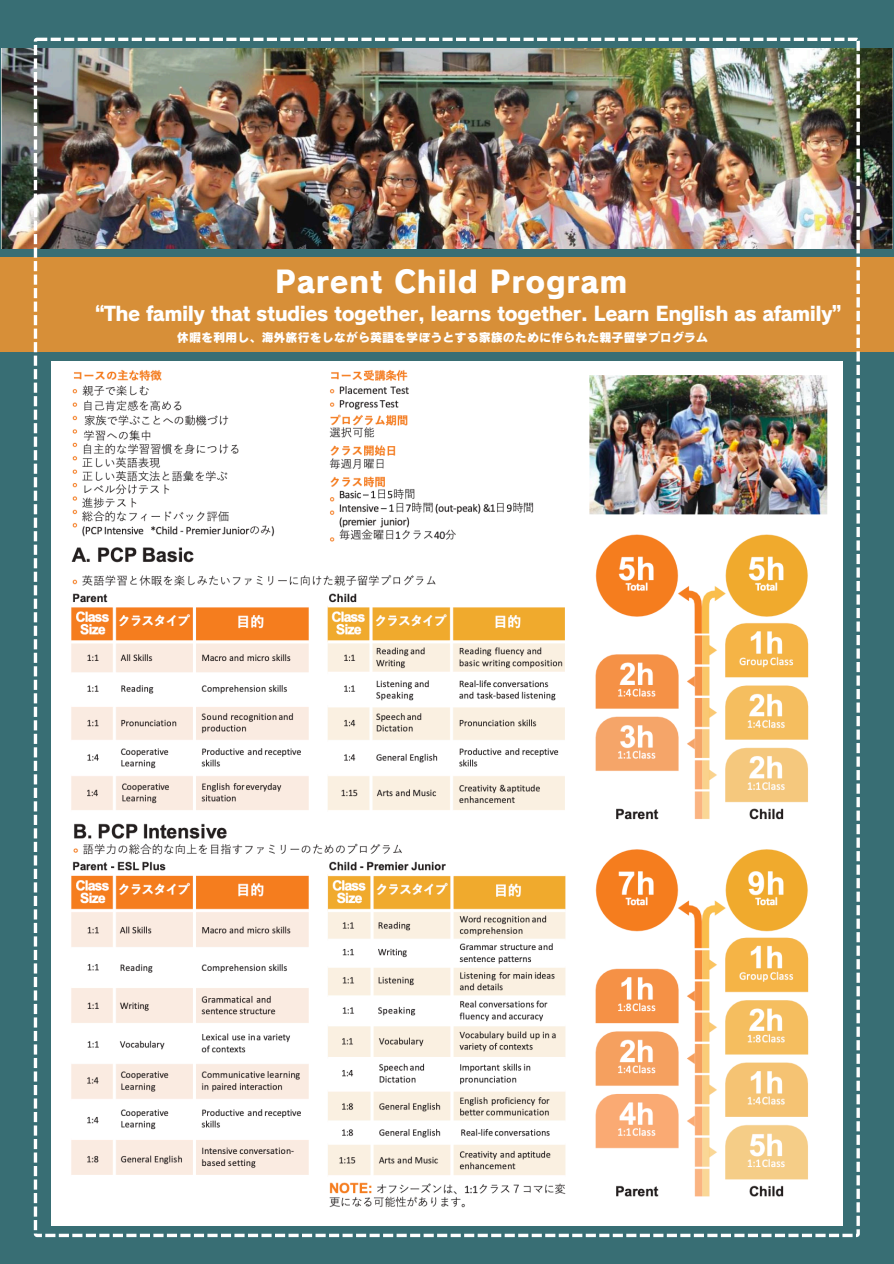
<style>
.page{position:relative;width:894px;height:1264px;background:#fff}
.page>*{position:absolute;margin:0;border:0;box-sizing:border-box;transform-origin:0 0}
.t1{font:30px "Canva Rodin Pro N EB";letter-spacing:.02em;color:#fff}
.t2{font:19.5px "Canva Rodin Pro N EB";letter-spacing:-.03em;color:#fff}
.t3{font:12px "Canva Rodin Pro N EB";color:#fff}
</style>
<div class="page">
<div style="left:0;top:0;width:893px;height:1263px;background:#386e74"></div>
<div style="left:0;top:257px;width:893px;height:94px;background:#d78f38"></div>
<img style="left:1px;top:49px;width:890px;height:199px">
<img style="left:34px;top:38px;width:825px;height:1199px">
<img style="left:51px;top:361px;width:791px;height:864px">
<h1 class="t1" style="left:275px;top:266px;width:354px">Parent Child Program</h1>
<p class="t2" style="left:96px;top:304px;width:746px">“The family that studies together, learns together. Learn English as afamily”</p>
<p class="t3" style="left:177px;top:332px;width:532px">休暇を利⽤し、海外旅⾏をしながら英語を学ぼうとする家族のために作られた親⼦留学プログラム</p>
</div>
